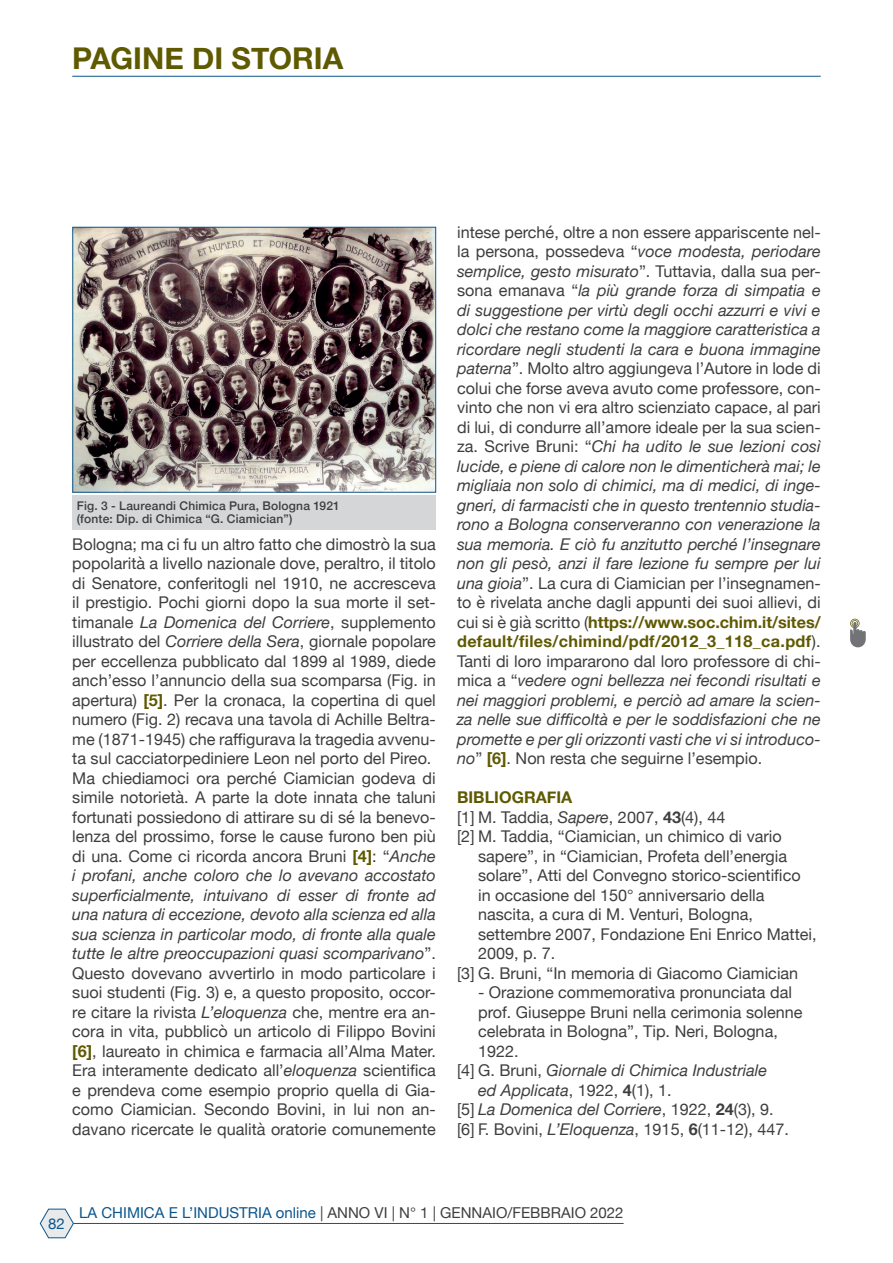
<style>
.page{position:relative;width:893px;height:1263px;background:#fff}
.page>*{position:absolute;margin:0;border:0;box-sizing:border-box;transform-origin:0 0}
.t1{font:700 30px "Helvetica Neue";color:#5f5900}
.t2{font:16.2px/19.5px "Helvetica Neue";color:#3e3e3f}
.t3{font:italic 16.2px/19.5px "Helvetica Neue";color:#3e3e3f;text-align:justify}
.t4{font:700 16.2px "Helvetica Neue";color:#5f5900}
.t5{font:15px "Helvetica Neue";color:#3e3e3f}
.t6{font:15px "Helvetica Neue";color:#0b568e}
.Dida{font:500 12px "Helvetica Neue";letter-spacing:.015em;color:#3e3e3f}
.s1{font-style:italic}
.s2{font-weight:700;color:#5f5900}
.s3{font-style:normal}
.s4{font-weight:700;font-style:normal;color:#5f5900}
.s5{font-weight:700}
.s6{font-weight:700;font-style:normal}
.s7{color:#0b568e}
</style>
<div class="page">
<hr style="left:72px;top:76px;width:749px;height:1px;background:#0b568e">
<svg style="left:40px;top:1209px;width:34px;height:29px"></svg>
<hr style="left:74px;top:1223px;width:550px;height:1px;background:#0b568e">
<img style="left:75px;top:229px;width:359px;height:261px">
<div style="left:73px;top:227px;width:363px;height:265px;border:1px solid #0b568e"></div>
<div style="left:73px;top:496px;width:363px;height:34px;background:#d5d6d8"></div>
<svg style="left:850px;top:619px;width:16px;height:28px"></svg>
<h1 class="t1" style="left:72px;top:35px;width:273px">PAGINE DI STORIA</h1>
<p class="Dida" style="left:77px;top:496px;width:265px">Fig. 3 - Laureandi Chimica Pura, Bologna 1921</p>
<p class="Dida" style="left:77px;top:509px;width:217px">(fonte: Dip. di Chimica “G. Ciamician”)</p>
<p class="t2" style="left:72px;top:535px;width:365px;text-align:justify">Bologna; ma ci fu un altro fatto che dimostrò la sua popolarità a livello nazionale dove, peraltro, il titolo di Senatore, conferitogli nel 1910, ne accresceva il prestigio. Pochi giorni dopo la sua morte il set&shy;timanale <span class="s1">La Domenica del Corriere</span>, supplemento illustrato del <span class="s1">Corriere della Sera</span>, giornale popolare per eccellenza pubblicato dal 1899 al 1989, diede anch’esso l’annuncio della sua scomparsa (Fig. in apertura) <span class="s2">[5]</span>. Per la cronaca, la copertina di quel numero (Fig. 2) recava una tavola di Achille Beltra&shy;me (1871-1945) che raffigurava la tragedia avvenu&shy;ta sul cacciatorpediniere Leon nel porto del Pireo.</p>
<p class="t2" style="left:72px;top:769px;width:365px;text-align:justify">Ma chiediamoci ora perché Ciamician godeva di simile notorietà. A parte la dote innata che taluni fortunati possiedono di attirare su di sé la benevo&shy;lenza del prossimo, forse le cause furono ben più di una. Come ci ricorda ancora Bruni <span class="s2">[4]</span>: “<span class="s1">Anche i profani, anche coloro che lo avevano accostato superficialmente, intuivano di esser di fronte ad una natura di eccezione, devoto alla scienza ed alla sua scienza in particolar modo, di fronte alla quale tutte le altre preoccupazioni quasi scomparivano</span>”.<br>Questo dovevano avvertirlo in modo particolare i suoi studenti (Fig. 3) e, a questo proposito, occor&shy;re citare la rivista <span class="s1">L’eloquenza</span> che, mentre era an&shy;cora in vita, pubblicò un articolo di Filippo Bovini <span class="s2">[6]</span>, laureato in chimica e farmacia all’Alma Mater.<br>Era interamente dedicato all’<span class="s1">eloquenza</span> scientifica e prendeva come esempio proprio quella di Gia&shy;como Ciamician. Secondo Bovini, in lui non an&shy;davano ricercate le qualità oratorie comunemente</p>
<p class="t3" style="left:457px;top:223px;width:365px"><span class="s3">intese perché, oltre a non essere appariscente nel&shy;la persona, possedeva “</span>voce modesta, periodare semplice, gesto misurato<span class="s3">”. Tuttavia, dalla sua per&shy;sona emanava “</span>la più grande forza di simpatia e di suggestione per virtù degli occhi azzurri e vivi e dolci che restano come la maggiore caratteristica a ricordare negli studenti la cara e buona immagine paterna<span class="s3">”. Molto altro aggiungeva l’Autore in lode di colui che forse aveva avuto come professore, con&shy;vinto che non vi era altro scienziato capace, al pari di lui, di condurre all’amore ideale per la sua scien&shy;za. Scrive Bruni: “</span>Chi ha udito le sue lezioni così lucide, e piene di calore non le dimenticherà mai; le migliaia non solo di chimici, ma di medici, di inge&shy;gneri, di farmacisti che in questo trentennio studia&shy;rono a Bologna conserveranno con venerazione la sua memoria. E ciò fu anzitutto perché l’insegnare non gli pesò, anzi il fare lezione fu sempre per lui una gioia<span class="s3">”. La cura di Ciamician per l’insegnamen&shy;to è rivelata anche dagli appunti dei suoi allievi, di cui si è già scritto (</span><span class="s4">https://www.soc.chim.it/sites/ default/files/chimind/pdf/2012_3_118_ca.pdf</span><span class="s3">).<br>Tanti di loro impararono dal loro professore di chi&shy;mica a “</span>vedere ogni bellezza nei fecondi risultati e nei maggiori problemi, e perciò ad amare la scien&shy;za nelle sue difficoltà e per le soddisfazioni che ne promette e per gli orizzonti vasti che vi si introduco&shy;no<span class="s3">”</span> <span class="s4">[6]</span><span class="s3">. Non resta che seguirne l’esempio.</span></p>
<p class="t4" style="left:457px;top:785px;width:117px">BIBLIOGRAFIA</p>
<p class="t2" style="left:457px;top:808px;width:270px">[1] M. Taddia, <span class="s1">Sapere</span>, 2007, <span class="s5">43</span>(4), 44</p>
<p class="t2" style="left:478px;top:828px;width:324px;text-indent:-21px">[2] M. Taddia, “Ciamician, un chimico di vario sapere”, in “Ciamician, Profeta dell’energia solare”, Atti del Convegno storico-scientifico</p>
<p class="t2" style="left:478px;top:886px;width:340px">in occasione del 150° anniversario della nascita, a cura di M. Venturi, Bologna, settembre 2007, Fondazione Eni Enrico Mattei, 2009, p. 7.</p>
<p class="t2" style="left:457px;top:964px;width:343px">[3] G. Bruni, “In memoria di Giacomo Ciamician</p>
<p class="t2" style="left:478px;top:984px;width:326px">- Orazione commemorativa pronunciata dal prof. Giuseppe Bruni nella cerimonia solenne celebrata in Bologna”, Tip. Neri, Bologna, 1922.</p>
<p class="t3" style="left:457px;top:1062px;width:311px"><span class="s3">[4] G. Bruni,</span> Giornale di Chimica Industriale</p>
<p class="t2" style="left:478px;top:1081px;width:195px"><span class="s1">ed Applicata</span>, 1922, <span class="s5">4</span>(1), 1.</p>
<p class="t3" style="left:457px;top:1101px;width:318px"><span class="s3">[5]</span> La Domenica del Corriere<span class="s3">, 1922,</span> <span class="s6">24</span><span class="s3">(3), 9.</span></p>
<p class="t2" style="left:457px;top:1120px;width:333px">[6] F. Bovini, <span class="s1">L’Eloquenza</span>, 1915, <span class="s5">6</span>(11-12), 447.</p>
<p class="t6" style="left:48px;top:1212px;width:18px">82</p>
<p class="t5" style="left:79px;top:1202px;width:546px"><span class="s7">LA CHIMICA E L’INDUSTRIA online</span> | ANNO VI | N° 1 | GENNAIO/FEBBRAIO 2022</p>
</div>
